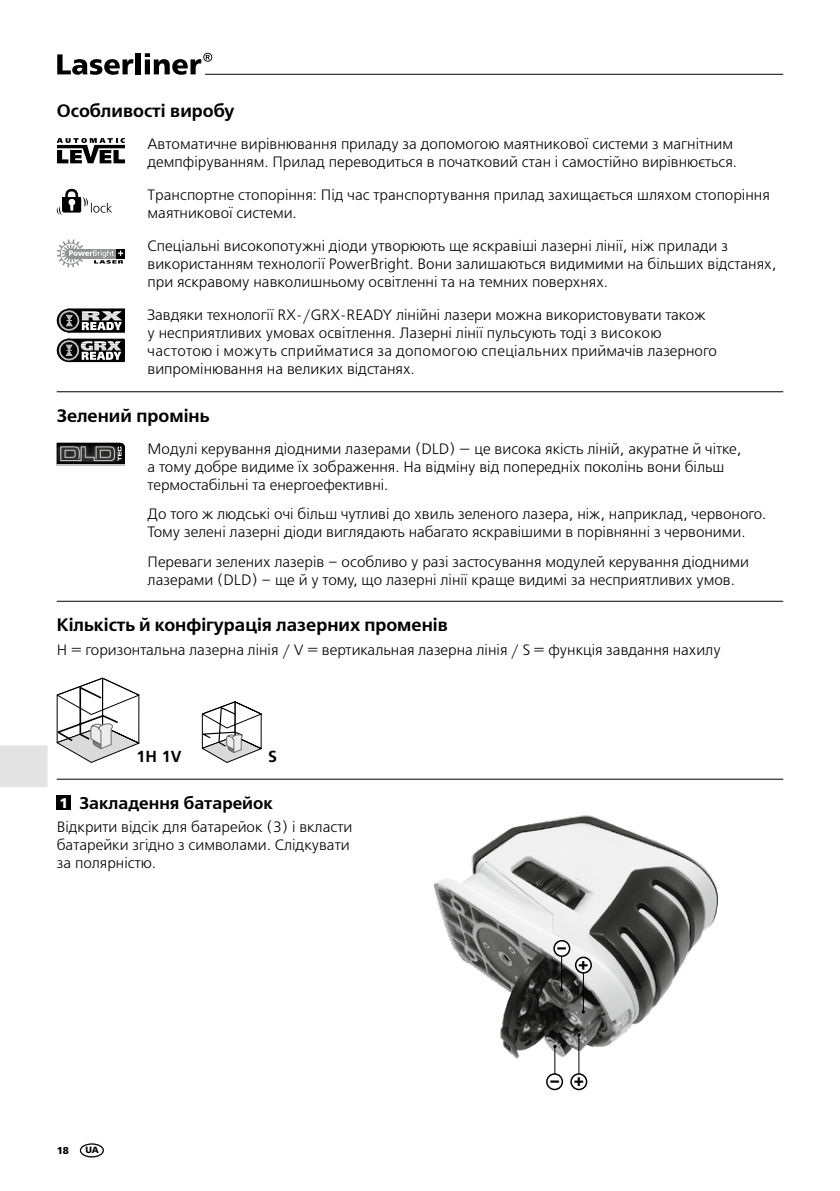
<style>
.page{position:relative;width:840px;height:1191px;background:#fff}
.page>*{position:absolute;margin:0;border:0;box-sizing:border-box;transform-origin:0 0}
.t1{font:600 18px "Free Set";color:#000}
.t2{font:600 17px "Free Set";color:#000}
.t3{font:900 17px "Frutiger LT Com";color:#000}
.t4{font:700 16px "Frutiger LT Com";color:#000}
.t5{font:300 15px/18px "Free Set";color:#000}
.t6{font:900 14px "Frutiger LT Com";color:#fff}
.t7{font:900 10px "Frutiger LT Com";color:#000}
.t8{font:900 9px "Frutiger LT Com";color:#000}
</style>
<div class="page">
<svg style="left:57px;top:54px;width:76px;height:21px"></svg>
<div style="left:136px;top:53px;width:5px;height:21px;background:#000"></div>
<svg style="left:145px;top:53px;width:67px;height:22px"></svg>
<hr style="left:205px;top:74px;width:577px;height:1px;background:#000">
<svg style="left:57px;top:138px;width:68px;height:25px"></svg>
<svg style="left:57px;top:189px;width:55px;height:26px"></svg>
<svg style="left:57px;top:239px;width:68px;height:28px"></svg>
<div style="left:67px;top:309px;width:58px;height:23px;background:#000"></div>
<div style="left:67px;top:309px;width:58px;height:23px;border:1px solid #000"></div>
<svg style="left:58px;top:310px;width:64px;height:21px"></svg>
<div style="left:67px;top:339px;width:58px;height:23px;background:#000"></div>
<svg style="left:57px;top:339px;width:23px;height:23px"></svg>
<svg style="left:58px;top:340px;width:63px;height:20px"></svg>
<hr style="left:57px;top:391px;width:725px;height:1px;background:#000">
<hr style="left:57px;top:601px;width:725px;height:1px;background:#000">
<svg style="left:57px;top:443px;width:68px;height:21px"></svg>
<hr style="left:57px;top:464px;width:68px;height:2px;background:#c1c1c2">
<svg style="left:57px;top:677px;width:82px;height:85px"></svg>
<svg style="left:202px;top:701px;width:59px;height:61px"></svg>
<hr style="left:57px;top:778px;width:725px;height:1px;background:#000">
<div style="left:57px;top:795px;width:14px;height:15px;background:#000"></div>
<img style="left:434px;top:815px;width:285px;height:257px">
<hr style="left:560px;top:953px;width:1px;height:37px;background:#000">
<div style="left:554px;top:940px;width:15px;height:16px;background:#fff;border-radius:50%"></div>
<div style="left:553px;top:940px;width:17px;height:17px;border:2px solid #000;border-radius:50%"></div>
<hr style="left:554px;top:1046px;width:1px;height:31px;background:#000">
<div style="left:546px;top:1074px;width:16px;height:15px;background:#fff;border-radius:50%"></div>
<div style="left:546px;top:1073px;width:16px;height:17px;border:2px solid #000;border-radius:50%"></div>
<hr style="left:582px;top:968px;width:1px;height:44px;background:#000">
<div style="left:575px;top:957px;width:16px;height:16px;background:#fff;border-radius:50%"></div>
<div style="left:574px;top:956px;width:17px;height:17px;border:2px solid #000;border-radius:50%"></div>
<hr style="left:578px;top:1035px;width:1px;height:43px;background:#000">
<div style="left:570px;top:1074px;width:16px;height:15px;background:#fff;border-radius:50%"></div>
<div style="left:570px;top:1073px;width:17px;height:17px;border:2px solid #000;border-radius:50%"></div>
<div style="left:0;top:745px;width:48px;height:42px;background:#e3e3e3"></div>
<div style="left:80px;top:1143px;width:24px;height:14px;border:1px solid #000;border-radius:50%"></div>
<p class="t1" style="left:57px;top:100px;width:179px">Особливості виробу</p>
<p class="t5" style="left:147px;top:135px;width:590px">Автоматичне вирівнювання приладу за допомогою маятникової системи з магнітним демпфіруванням. Прилад переводиться в початковий стан і самостійно вирівнюється.</p>
<p class="t5" style="left:147px;top:186px;width:623px">Транспортне стопоріння: Під час транспортування прилад захищається шляхом стопоріння маятникової системи.</p>
<p class="t5" style="left:147px;top:237px;width:630px">Спеціальні високопотужні діоди утворюють ще яскравіші лазерні лінії, ніж прилади з використанням технології PowerBright. Вони залишаються видимими на більших відстанях, при яскравому навколишньому освітленні та на темних поверхнях.</p>
<p class="t5" style="left:147px;top:306px;width:570px">Завдяки технології RX-/GRX-READY лінійні лазери можна використовувати також<br>у несприятливих умовах освітлення. Лазерні лінії пульсують тоді з високою частотою і можуть сприйматися за допомогою спеціальних приймачів лазерного випромінювання на великих відстанях.</p>
<p class="t1" style="left:57px;top:405px;width:154px">Зелений промінь</p>
<p class="t5" style="left:147px;top:440px;width:595px">Модулі керування діодними лазерами (DLD) — це висока якість ліній, акуратне й чітке, а тому добре видиме їх зображення. На відміну від попередніх поколінь вони більш термостабільні та енергоефективні.</p>
<p class="t5" style="left:147px;top:505px;width:620px">До того ж людські очі більш чутливі до хвиль зеленого лазера, ніж, наприклад, червоного.<br>Тому зелені лазерні діоди виглядають набагато яскравішими в порівнянні з червоними.</p>
<p class="t5" style="left:147px;top:553px;width:602px">Переваги зелених лазерів – особливо у разі застосування модулей керування діодними лазерами (DLD) – ще й у тому, що лазерні лінії краще видимі за несприятливих умов.</p>
<p class="t1" style="left:57px;top:614px;width:392px">Кількість й конфігурація лазерних променів</p>
<p class="t5" style="left:57px;top:641px;width:665px">H = горизонтальна лазерна лінія / V = вертикальная лазерна лінія / S = функція завдання нахилу</p>
<p class="t4" style="left:136px;top:747px;width:46px">1H 1V</p>
<p class="t4" style="left:268px;top:747px;width:10px">S</p>
<p class="t2" style="left:79px;top:792px;width:195px">Закладення батарейок</p>
<p class="t5" style="left:57px;top:818px;width:297px">Відкрити відсік для батарейок (3) і вкласти батарейки згідно з символами. Слідкувати за полярністю.</p>
<p class="t6" style="left:59px;top:794px;width:10px">1</p>
<p class="t7" style="left:57px;top:1144px;width:14px">18</p>
<p class="t8" style="left:85px;top:1144px;width:15px">UA</p>
<p class="t3" style="left:557px;top:937px;width:10px">–</p>
<p class="t3" style="left:588px;top:977px;width:12px;rotate:-180deg">+</p>
<p class="t3" style="left:558px;top:1093px;width:10px;rotate:-180deg">–</p>
<p class="t3" style="left:573px;top:1070px;width:12px">+</p>
</div>
